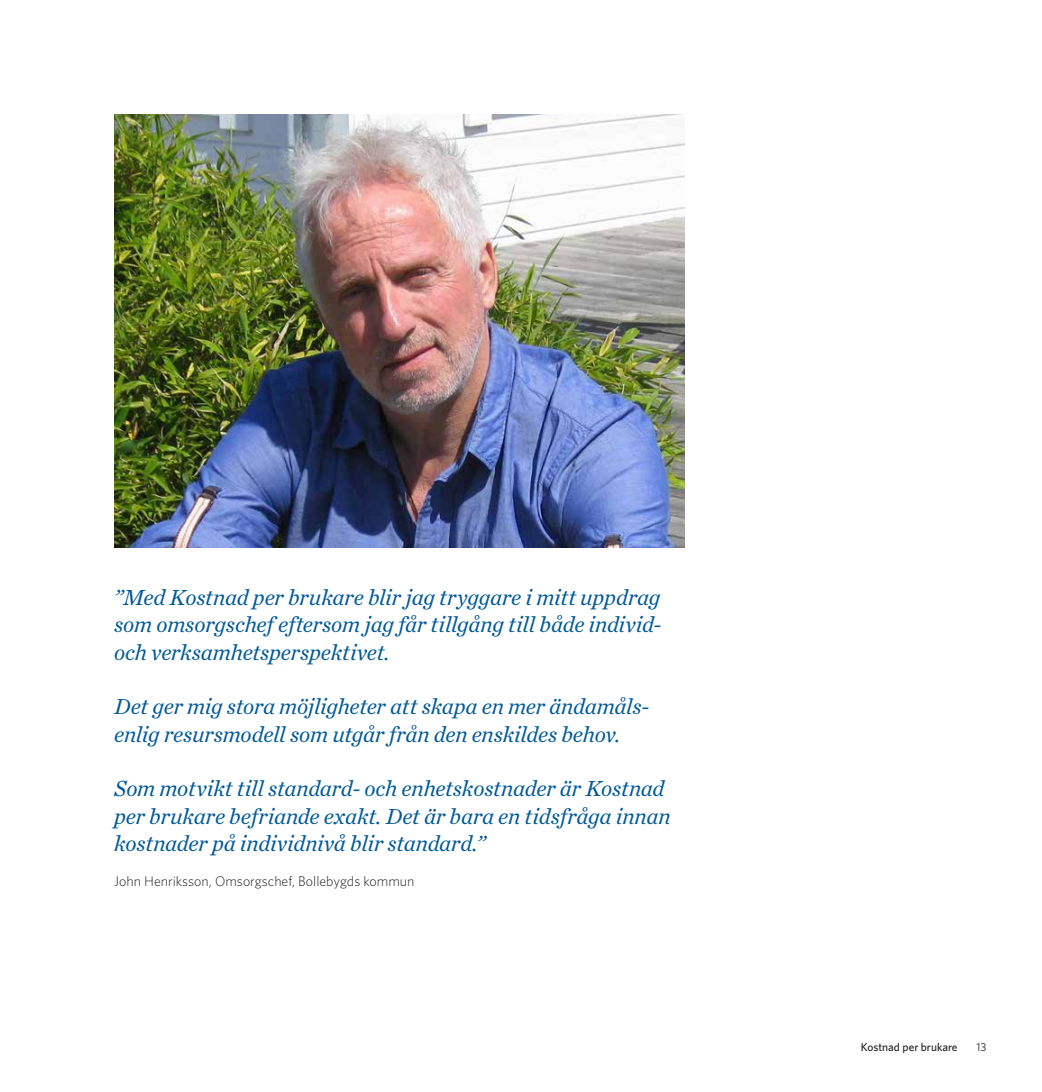
<style>
.page{position:relative;width:1042px;height:1092px;background:#fff}
.page>*{position:absolute;margin:0;border:0;box-sizing:border-box;transform-origin:0 0}
.t1{font:italic 22.75px/27.3px "Chronicle Text G1";letter-spacing:-.01em;color:#005999}
.t2{font:300 14px "Whitney";color:#231f20}
.t3{font:500 11.38px "Whitney";color:#231f20}
.t4{font:11.38px "Whitney";color:#231f20}
</style>
<div class="page">
<img style="left:114px;top:114px;width:571px;height:433px">
<p class="t1" style="left:114px;top:582px;width:549px;text-align:justify">”Med Kostnad per brukare blir jag tryggare i mitt uppdrag som omsorgschef eftersom jag får tillgång till både individ&shy;och verksamhetsperspektivet.</p>
<p class="t1" style="left:114px;top:691px;width:535px">Det ger mig stora möjligheter att skapa en mer ändamåls&shy;enlig resursmodell som utgår från den enskildes behov.</p>
<p class="t1" style="left:114px;top:773px;width:558px">Som motvikt till standard- och enhetskostnader är Kostnad per brukare befriande exakt. Det är bara en tidsfråga innan kostnader på individnivå blir standard.”</p>
<p class="t2" style="left:114px;top:871px;width:302px">John Henriksson, Omsorgschef, Bollebygds kommun</p>
<p class="t3" style="left:861px;top:1039px;width:98px">Kostnad per brukare</p>
<p class="t4" style="left:976px;top:1039px;width:11px">13</p>
</div>
